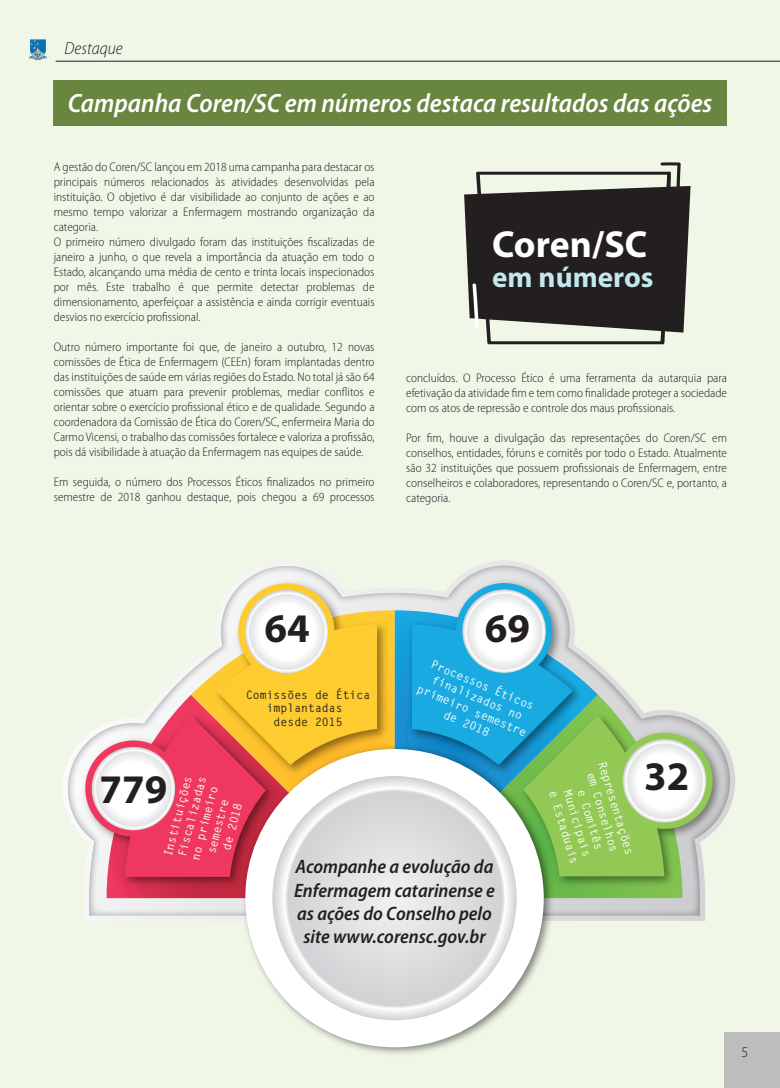
<style>
.page{position:relative;width:780px;height:1088px;background:#f0f7e7}
.page>*{position:absolute;margin:0;border:0;box-sizing:border-box;transform-origin:0 0}
.t1{font:700 40.75px "Myriad Pro";color:#231f20}
.t2{font:700 37.75px "Myriad Pro";color:#fff}
.t3{font:700 29.12px "Myriad Pro";color:#c3e7ed}
.t4{font:italic 600 semi-condensed 26.5px "Myriad Pro";color:#fff}
.t5{font:italic 600 semi-condensed 19.5px/23.4px "Myriad Pro";color:#231f20;text-align:center}
.t6{font:italic 300 semi-condensed 17.5px "Myriad Pro";color:#1f1c21}
.t7{font:300 semi-condensed 15px "Myriad Pro";color:#1f1c21}
.t8{font:300 semi-condensed 12.5px/15px "Myriad Pro";color:#1f1c21;text-align:justify}
.t9{font:700 11.5px/13.9px "Letter Gothic Std";color:#fff;text-align:center}
.t10{font:700 11.5px "Letter Gothic Std";color:#231f20}
</style>
<div class="page">
<div style="left:53px;top:80px;width:674px;height:46px;background:#698640"></div>
<div style="left:724px;top:1032px;width:56px;height:56px;background:#bdbdbd"></div>
<hr style="left:56px;top:61px;width:724px;height:1px;background:#1f1c21">
<svg style="left:29px;top:39px;width:18px;height:21px"></svg>
<svg style="left:63px;top:560px;width:672px;height:361px"></svg>
<svg style="left:68px;top:566px;width:662px;height:349px"></svg>
<svg style="left:558px;top:891px;width:124px;height:7px"></svg>
<svg style="left:107px;top:695px;width:131px;height:203px"></svg>
<svg style="left:394px;top:610px;width:204px;height:130px;background:#3ba6d1"></svg>
<img style="left:209px;top:576px;width:182px;height:164px">
<img style="left:405px;top:576px;width:182px;height:164px">
<div style="left:456px;top:583px;width:96px;height:96px;background:#19aae1;border-radius:50%"></div>
<svg style="left:462px;top:589px;width:84px;height:84px;background:#edf1f3"></svg>
<img style="left:558px;top:708px;width:168px;height:183px">
<svg style="left:412px;top:624px;width:305px;height:252px"></svg>
<img style="left:78px;top:709px;width:160px;height:182px">
<svg style="left:125px;top:579px;width:252px;height:298px"></svg>
<div style="left:85px;top:740px;width:96px;height:97px;background:#ee3860;border-radius:50%"></div>
<svg style="left:92px;top:747px;width:83px;height:83px;background:#f5f5f5"></svg>
<img style="left:238px;top:740px;width:320px;height:314px">
<div style="left:245px;top:749px;width:298px;height:298px;background:#fff;border-radius:50%"></div>
<svg style="left:272px;top:776px;width:244px;height:244px;background:#dedee0"></svg>
<svg style="left:464px;top:162px;width:226px;height:182px"></svg>
<h3 class="t6" style="left:65px;top:39px;width:60px">Destaque</h3>
<h3 class="t4" style="left:68px;top:89px;width:646px">Campanha Coren/SC em números destaca resultados das ações</h3>
<p class="t8" style="left:54px;top:160px;width:322px;text-align:left">A gestão do Coren/SC lançou em 2018 uma campanha para destacar os principais números relacionados às atividades desenvolvidas pela instituição. O objetivo é dar visibilidade ao conjunto de ações e ao mesmo tempo valorizar a Enfermagem mostrando organização da categoria.<br>O primeiro número divulgado foram das instituições fiscalizadas de janeiro a junho, o que revela a importância da atuação em todo o Estado, alcançando uma média de cento e trinta locais inspecionados por mês. Este trabalho é que permite detectar problemas de dimensionamento, aperfeiçoar a assistência e ainda corrigir eventuais desvios no exercício profissional.</p>
<p class="t8" style="left:54px;top:340px;width:322px">Outro número importante foi que, de janeiro a outubro, 12 novas comissões de Ética de Enfermagem (CEEn) foram implantadas dentro das instituições de saúde em várias regiões do Estado. No total já são 64 comissões que atuam para prevenir problemas, mediar conflitos e orientar sobre o exercício profissional ético e de qualidade. Segundo a coordenadora da Comissão de Ética do Coren/SC, enfermeira Maria do Carmo Vicensi, o trabalho das comissões fortalece e valoriza a profissão, pois dá visibilidade à atuação da Enfermagem nas equipes de saúde.</p>
<p class="t8" style="left:54px;top:475px;width:322px">Em seguida, o número dos Processos Éticos finalizados no primeiro semestre de 2018 ganhou destaque, pois chegou a 69 processos</p>
<h2 class="t2" style="left:492px;top:219px;width:156px">Coren/SC</h2>
<h3 class="t3" style="left:492px;top:258px;width:163px">em números</h3>
<p class="t8" style="left:406px;top:371px;width:322px">concluídos. O Processo Ético é uma ferramenta da autarquia para efetivação da atividade fim e tem como finalidade proteger a sociedade com os atos de repressão e controle dos maus profissionais.</p>
<p class="t8" style="left:406px;top:431px;width:322px">Por fim, houve a divulgação das representações do Coren/SC em conselhos, entidades, fóruns e comitês por todo o Estado. Atualmente são 32 instituições que possuem profissionais de Enfermagem, entre conselheiros e colaboradores, representando o Coren/SC e, portanto, a categoria.</p>
<h1 class="t1" style="left:264px;top:602px;width:47px">64</h1>
<h1 class="t1" style="left:485px;top:602px;width:47px">69</h1>
<p class="t10" style="left:246px;top:687px;width:126px">Comissões de Ética</p>
<p class="t10" style="left:267px;top:701px;width:77px">implantadas</p>
<p class="t10" style="left:274px;top:715px;width:70px">desde 2015</p>
<p class="t9" style="left:431px;top:656px;width:119px;rotate:23deg">Processos Éticos finalizados no primeiro semestre de 2018</p>
<h1 class="t1" style="left:100px;top:763px;width:69px">779</h1>
<p class="t9" style="left:161px;top:855px;width:88px;rotate:-76deg">Instituições<br>Fiscalizadas no primeiro semestre<br>de 2018</p>
<h3 class="t5" style="left:294px;top:855px;width:202px">Acompanhe a evolução da<br>Enfermagem catarinense e as ações do Conselho pelo site www.corensc.gov.br</h3>
<p class="t9" style="left:608px;top:760px;width:98px;rotate:73deg">Representações em Conselhos</p>
<p class="t9" style="left:573px;top:788px;width:70px;rotate:73deg">Municipais</p>
<p class="t9" style="left:588px;top:787px;width:64px;rotate:73deg">e Comitês</p>
<p class="t9" style="left:559px;top:789px;width:77px;rotate:73deg">e Estaduais</p>
<h1 class="t1" style="left:644px;top:750px;width:47px">32</h1>
<p class="t7" style="left:741px;top:1043px;width:8px">5</p>
</div>
